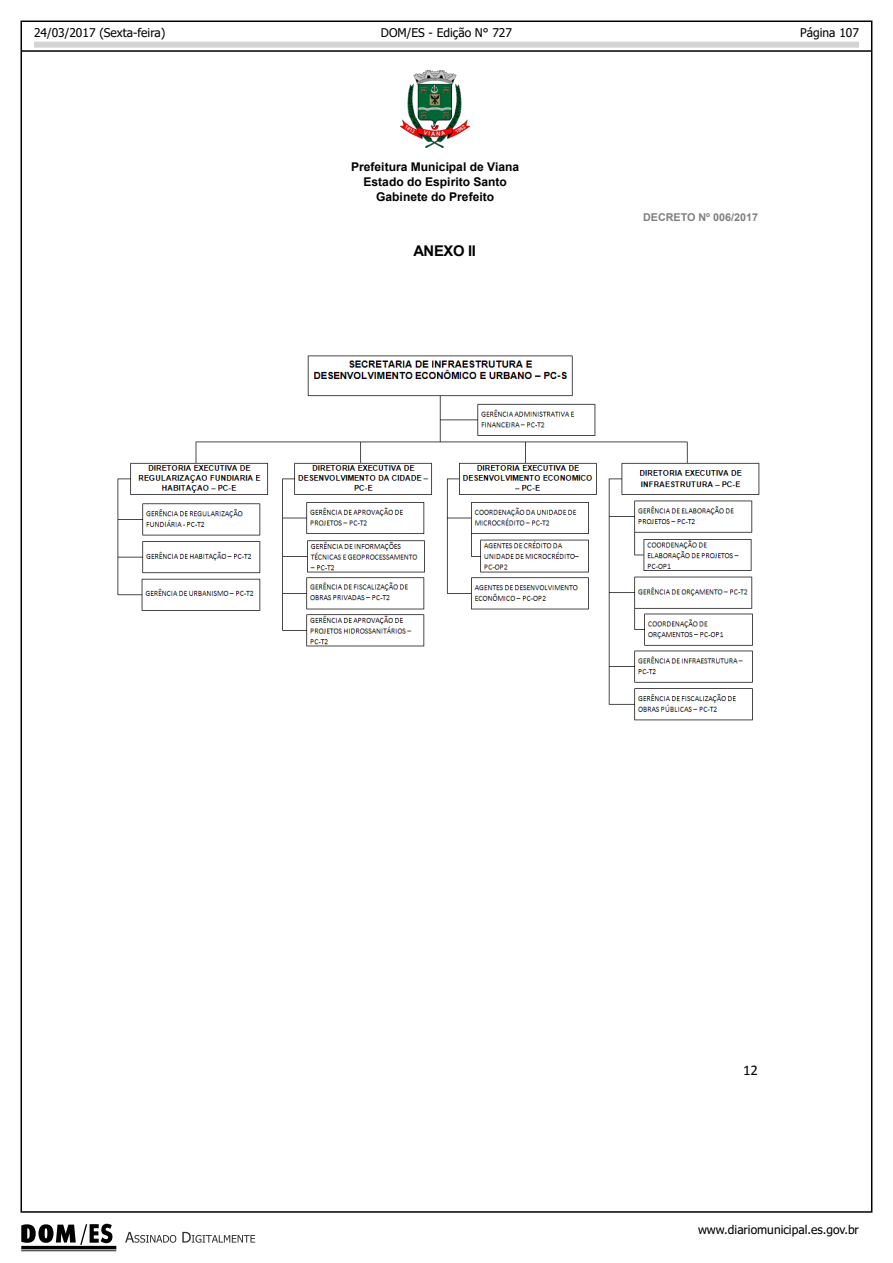
<style>
.page{position:relative;width:893px;height:1263px;background:#fff}
.page>*{position:absolute;margin:0;border:0;box-sizing:border-box;transform-origin:0 0}
.t1{font:700 14.85px "Arial";letter-spacing:-.025em;color:#000}
.t2{font:14.85px "Calibri";color:#000}
.t3{font:12px "Tahoma";color:#000}
.t4{font:700 12px/15px "Arial";color:#000;text-align:center}
.t5{font:700 10.8px "Arial";letter-spacing:-.005em;color:#808080}
</style>
<div class="page">
<hr style="left:21px;top:50px;width:851px;height:2px;background:#000">
<div style="left:34px;top:42px;width:825px;height:6px;background:#d4d4d2"></div>
<hr style="left:21px;top:1250px;width:95px;height:1px;background:#000">
<hr style="left:21px;top:1246px;width:95px;height:3px;background:#000">
<svg style="left:21px;top:1224px;width:91px;height:21px"></svg>
<svg style="left:125px;top:1232px;width:51px;height:11px"></svg>
<svg style="left:182px;top:1232px;width:73px;height:11px"></svg>
<img style="left:400px;top:70px;width:70px;height:77px">
<img style="left:117px;top:355px;width:643px;height:366px">
<p class="t3" style="left:34px;top:24px;width:133px">24/03/2017 (Sexta-feira)</p>
<p class="t3" style="left:381px;top:24px;width:133px">DOM/ES - Edição N° 727</p>
<p class="t4" style="left:351px;top:159px;width:169px">Prefeitura Municipal de Viana<br>Estado do Espirito Santo<br>Gabinete do Prefeito</p>
<p class="t1" style="left:414px;top:241px;width:64px">ANEXO II</p>
<p class="t3" style="left:800px;top:24px;width:60px">Página 107</p>
<p class="t5" style="left:643px;top:209px;width:116px">DECRETO Nº 006/2017</p>
<p class="t2" style="left:743px;top:1060px;width:17px">12</p>
<p class="t3" style="left:698px;top:1221px;width:162px">www.diariomunicipal.es.gov.br</p>
</div>
